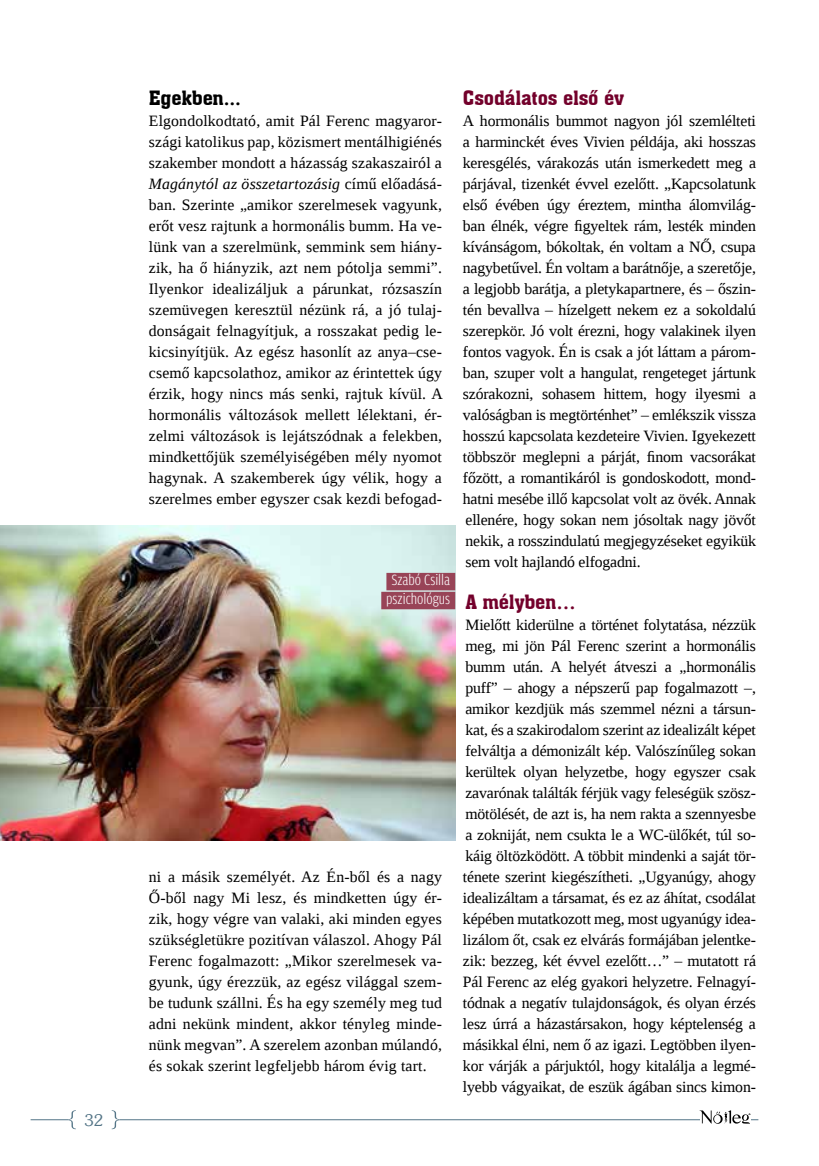
<style>
.page{position:relative;width:819px;height:1166px;background:#fff}
.page>*{position:absolute;margin:0;border:0;box-sizing:border-box;transform-origin:0 0}
.t1{font:19.25px "Aachen BT";letter-spacing:-.01em;color:#73002b}
.t2{font:19.25px "Aachen BT";letter-spacing:-.01em;color:#000}
.t3{font:17.5px "Souvenir Itc TEE Ligh";color:#547587}
.t4{font:15.75px/21px "Liberation Serif";color:#000;text-align:justify}
.t5{font:300 condensed 15.75px/18.9px "h 2 Amplitude";color:#fff;text-align:center}
.s1{font-style:italic}
</style>
<div class="page">
<hr style="left:31px;top:1119px;width:37px;height:1px;background:#547587">
<hr style="left:119px;top:1119px;width:639px;height:1px;background:#547587">
<svg style="left:68px;top:1110px;width:8px;height:19px"></svg>
<svg style="left:112px;top:1110px;width:7px;height:19px"></svg>
<svg style="left:699px;top:1110px;width:51px;height:14px"></svg>
<img style="left:0;top:525px;width:455px;height:315px">
<div style="left:386px;top:573px;width:69px;height:17px;background:#984457"></div>
<div style="left:381px;top:592px;width:74px;height:17px;background:#984457"></div>
<p class="t3" style="left:84px;top:1110px;width:20px">32</p>
<p class="t2" style="left:149px;top:86px;width:93px">Egekben...</p>
<p class="t4" style="left:149px;top:110px;width:295px">Elgondolkodtató, amit Pál Ferenc magyaror&shy;szági katolikus pap, közismert mentálhigiénés szakember mondott a házasság szakaszairól a <span class="s1">Magánytól az összetartozásig</span> című előadásá&shy;ban. Szerinte „amikor szerelmesek vagyunk, erőt vesz rajtunk a hormonális bumm. Ha ve&shy;lünk van a szerelmünk, semmink sem hiány&shy;zik, ha ő hiányzik, azt nem pótolja semmi”.<br>Ilyenkor idealizáljuk a párunkat, rózsaszín szemüvegen keresztül nézünk rá, a jó tulaj&shy;donságait felnagyítjuk, a rosszakat pedig le&shy;kicsinyítjük. Az egész hasonlít az anya–cse&shy;csemő kapcsolathoz, amikor az érintettek úgy érzik, hogy nincs más senki, rajtuk kívül. A hormonális változások mellett lélektani, ér&shy;zelmi változások is lejátszódnak a felekben, mindkettőjük személyiségében mély nyomot hagynak. A szakemberek úgy vélik, hogy a szerelmes ember egyszer csak kezdi befogad-</p>
<p class="t5" style="left:386px;top:571px;width:66px">Szabó Csilla pszichológus</p>
<p class="t4" style="left:149px;top:866px;width:294px">ni a másik személyét. Az Én-ből és a nagy Ő-ből nagy Mi lesz, és mindketten úgy ér&shy;zik, hogy végre van valaki, aki minden egyes szükségletükre pozitívan válaszol. Ahogy Pál Ferenc fogalmazott: „Mikor szerelmesek va&shy;gyunk, úgy érezzük, az egész világgal szem&shy;be tudunk szállni. És ha egy személy meg tud adni nekünk mindent, akkor tényleg minde&shy;nünk megvan”. A szerelem azonban múlandó, és sokak szerint legfeljebb három évig tart.</p>
<p class="t1" style="left:463px;top:86px;width:163px">Csodálatos első év</p>
<p class="t4" style="left:463px;top:110px;width:294px">A hormonális bummot nagyon jól szemlélteti a harminckét éves Vivien példája, aki hosszas keresgélés, várakozás után ismerkedett meg a párjával, tizenkét évvel ezelőtt. „Kapcsolatunk első évében úgy éreztem, mintha álomvilág&shy;ban élnék, végre figyeltek rám, lesték minden kívánságom, bókoltak, én voltam a NŐ, csupa nagybetűvel. Én voltam a barátnője, a szeretője, a legjobb barátja, a pletykapartnere, és – őszin&shy;tén bevallva – hízelgett nekem ez a sokoldalú szerepkör. Jó volt érezni, hogy valakinek ilyen fontos vagyok. Én is csak a jót láttam a párom&shy;ban, szuper volt a hangulat, rengeteget jártunk szórakozni, sohasem hittem, hogy ilyesmi a valóságban is megtörténhet” – emlékszik vissza hosszú kapcsolata kezdeteire Vivien. Igyekezett többször meglepni a párját, finom vacsorákat főzött, a romantikáról is gondoskodott, mond&shy;hatni mesébe illő kapcsolat volt az övék. Annak ellenére, hogy sokan nem jósoltak nagy jövőt nekik, a rosszindulatú megjegyzéseket egyikük sem volt hajlandó elfogadni.</p>
<p class="t1" style="left:465px;top:590px;width:112px">A mélyben…</p>
<p class="t4" style="left:463px;top:614px;width:294px">Mielőtt kiderülne a történet folytatása, nézzük meg, mi jön Pál Ferenc szerint a hormonális bumm után. A helyét átveszi a „hormonális puff” – ahogy a népszerű pap fogalmazott –, amikor kezdjük más szemmel nézni a társun&shy;kat, és a szakirodalom szerint az idealizált képet felváltja a démonizált kép. Valószínűleg sokan kerültek olyan helyzetbe, hogy egyszer csak zavarónak találták férjük vagy feleségük szösz&shy;mötölését, de azt is, ha nem rakta a szennyesbe a zokniját, nem csukta le a WC-ülőkét, túl so&shy;káig öltözködött. A többit mindenki a saját tör&shy;ténete szerint kiegészítheti. „Ugyanúgy, ahogy idealizáltam a társamat, és ez az áhítat, csodálat képében mutatkozott meg, most ugyanúgy idea&shy;lizálom őt, csak ez elvárás formájában jelentke&shy;zik: bezzeg, két évvel ezelőtt…” – mutatott rá Pál Ferenc az elég gyakori helyzetre. Felnagyí&shy;tódnak a negatív tulajdonságok, és olyan érzés lesz úrrá a házastársakon, hogy képtelenség a másikkal élni, nem ő az igazi. Legtöbben ilyen&shy;kor várják a párjuktól, hogy kitalálja a legmé&shy;lyebb vágyaikat, de eszük ágában sincs kimon-</p>
</div>
